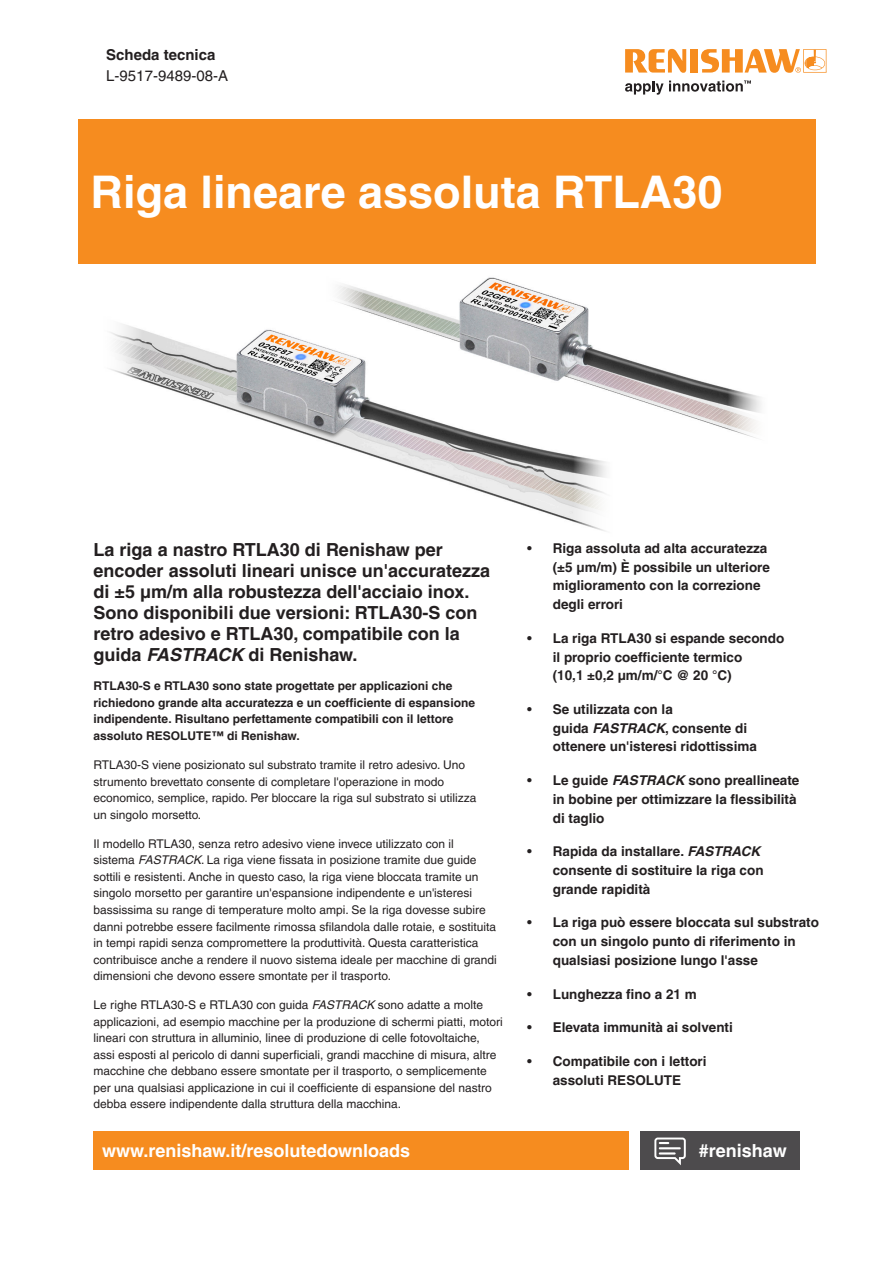
<style>
.page{position:relative;width:893px;height:1263px;background:#fff}
.page>*{position:absolute;margin:0;border:0;box-sizing:border-box;transform-origin:0 0}
.Headline_30pt_BOLD{font:700 45px "Helvetica LT Pro";color:#fff}
.Heading_4__12pt_bold{font:700 18px/21px "Helvetica LT Pro";color:#231f20}
.back_page_URL_white___hashtag{font:700 18px "Helvetica LT Pro";color:#fff}
._10pt_Body_Text{font:15px "Helvetica LT Pro";color:#231f20}
._10pt_Body_Text-2{font:700 15px "Helvetica LT Pro";color:#231f20}
.t1{font:700 13.5px/18.8px "Helvetica LT Pro";color:#231f20}
._8pt_Body_Text{font:12px/16.5px "Helvetica LT Pro";color:#231f20}
._8pt_Body_Text_Bold{font:12px/16.5px "Helvetica LT Pro";color:#231f20}
._8pt_Body_Text_Bold-2{font:700 12px/16.5px "Helvetica LT Pro";color:#231f20}
.s1{font-style:italic}
.s2{font-weight:400}
</style>
<div class="page">
<img style="left:338px;top:277px;width:423px;height:161px">
<div style="left:639px;top:1131px;width:160px;height:38px;background:#4d4b4d"></div>
<svg style="left:654px;top:1137px;width:32px;height:28px"></svg>
<div style="left:78px;top:119px;width:737px;height:145px;background:#f68c1f"></div>
<div style="left:94px;top:1131px;width:535px;height:38px;background:#f68c1f"></div>
<img style="left:110px;top:300px;width:506px;height:231px">
<svg style="left:625px;top:49px;width:61px;height:24px"></svg>
<div style="left:690px;top:49px;width:8px;height:24px;background:#f68c1f"></div>
<svg style="left:701px;top:49px;width:125px;height:24px"></svg>
<svg style="left:625px;top:80px;width:126px;height:15px"></svg>
<p class="_10pt_Body_Text-2" style="left:106px;top:45px;width:111px">Scheda tecnica</p>
<p class="_10pt_Body_Text" style="left:106px;top:67px;width:123px">L-9517-9489-08-A</p>
<p class="Headline_30pt_BOLD" style="left:91px;top:164px;width:633px">Riga lineare assoluta RTLA30</p>
<p class="Heading_4__12pt_bold" style="left:94px;top:539px;width:398px">La riga a nastro RTLA30 di Renishaw per encoder assoluti lineari unisce un'accuratezza di ±5 µm/m alla robustezza dell'acciaio inox.<br>Sono disponibili due versioni: RTLA30-S con retro adesivo e RTLA30, compatibile con la guida <span class="s1">FASTRACK</span> di Renishaw.</p>
<p class="_8pt_Body_Text_Bold-2" style="left:94px;top:678px;width:383px">RTLA30-S e RTLA30 sono state progettate per applicazioni che richiedono grande alta accuratezza e un coefficiente di espansione indipendente. Risultano perfettamente compatibili con il lettore assoluto RESOLUTE™ di Renishaw.</p>
<p class="_8pt_Body_Text_Bold" style="left:94px;top:757px;width:384px">RTLA30-S viene posizionato sul substrato tramite il retro adesivo. Uno strumento brevettato consente di completare l'operazione in modo economico, semplice, rapido. Per bloccare la riga sul substrato si utilizza un singolo morsetto.</p>
<p class="_8pt_Body_Text" style="left:94px;top:835px;width:405px">Il modello RTLA30, senza retro adesivo viene invece utilizzato con il sistema <span class="s1">FASTRACK</span>. La riga viene fissata in posizione tramite due guide sottili e resistenti. Anche in questo caso, la riga viene bloccata tramite un singolo morsetto per garantire un'espansione indipendente e un'isteresi bassissima su range di temperature molto ampi. Se la riga dovesse subire danni potrebbe essere facilmente rimossa sfilandola dalle rotaie, e sostituita in tempi rapidi senza compromettere la produttività. Questa caratteristica contribuisce anche a rendere il nuovo sistema ideale per macchine di grandi dimensioni che devono essere smontate per il trasporto.</p>
<p class="_8pt_Body_Text" style="left:94px;top:997px;width:411px">Le righe RTLA30-S e RTLA30 con guida <span class="s1">FASTRACK</span> sono adatte a molte applicazioni, ad esempio macchine per la produzione di schermi piatti, motori lineari con struttura in alluminio, linee di produzione di celle fotovoltaiche, assi esposti al pericolo di danni superficiali, grandi macchine di misura, altre macchine che debbano essere smontate per il trasporto, o semplicemente per una qualsiasi applicazione in cui il coefficiente di espansione del nastro debba essere indipendente dalla struttura della macchina.</p>
<p class="back_page_URL_white___hashtag" style="left:102px;top:1139px;width:310px">www.renishaw.it/resolutedownloads</p>
<p class="t1" style="left:553px;top:539px;width:219px;text-indent:-26px"><span class="s2">•</span> Riga assoluta ad alta accuratezza (±5 µm/m) È possibile un ulteriore miglioramento con la correzione degli errori</p>
<p class="t1" style="left:553px;top:629px;width:233px;text-indent:-26px"><span class="s2">•</span> La riga RTLA30 si espande secondo il proprio coefficiente termico<br>(10,1 ±0,2 μm/m/°C @ 20 °C)</p>
<p class="t1" style="left:553px;top:700px;width:206px;text-indent:-26px"><span class="s2">•</span> Se utilizzata con la<br>guida <span class="s1">FASTRACK</span>, consente di ottenere un'isteresi ridottissima</p>
<p class="t1" style="left:553px;top:771px;width:248px;text-indent:-26px"><span class="s2">•</span> Le guide <span class="s1">FASTRACK</span> sono preallineate in bobine per ottimizzare la flessibilità di taglio</p>
<p class="t1" style="left:553px;top:842px;width:212px;text-indent:-26px"><span class="s2">•</span> Rapida da installare. <span class="s1">FASTRACK </span>consente di sostituire la riga con grande rapidità</p>
<p class="t1" style="left:553px;top:913px;width:268px;text-indent:-26px"><span class="s2">•</span> La riga può essere bloccata sul substrato con un singolo punto di riferimento in qualsiasi posizione lungo l'asse</p>
<p class="t1" style="left:527px;top:984px;width:171px"><span class="s2">•</span> Lunghezza fino a 21 m</p>
<p class="t1" style="left:527px;top:1018px;width:207px"><span class="s2">•</span> Elevata immunità ai solventi</p>
<p class="t1" style="left:527px;top:1052px;width:181px;text-align:center"><span class="s2">•</span> Compatibile con i lettori assoluti RESOLUTE</p>
<h2 class="back_page_URL_white___hashtag" style="left:699px;top:1139px;width:89px">#renishaw</h2>
</div>
